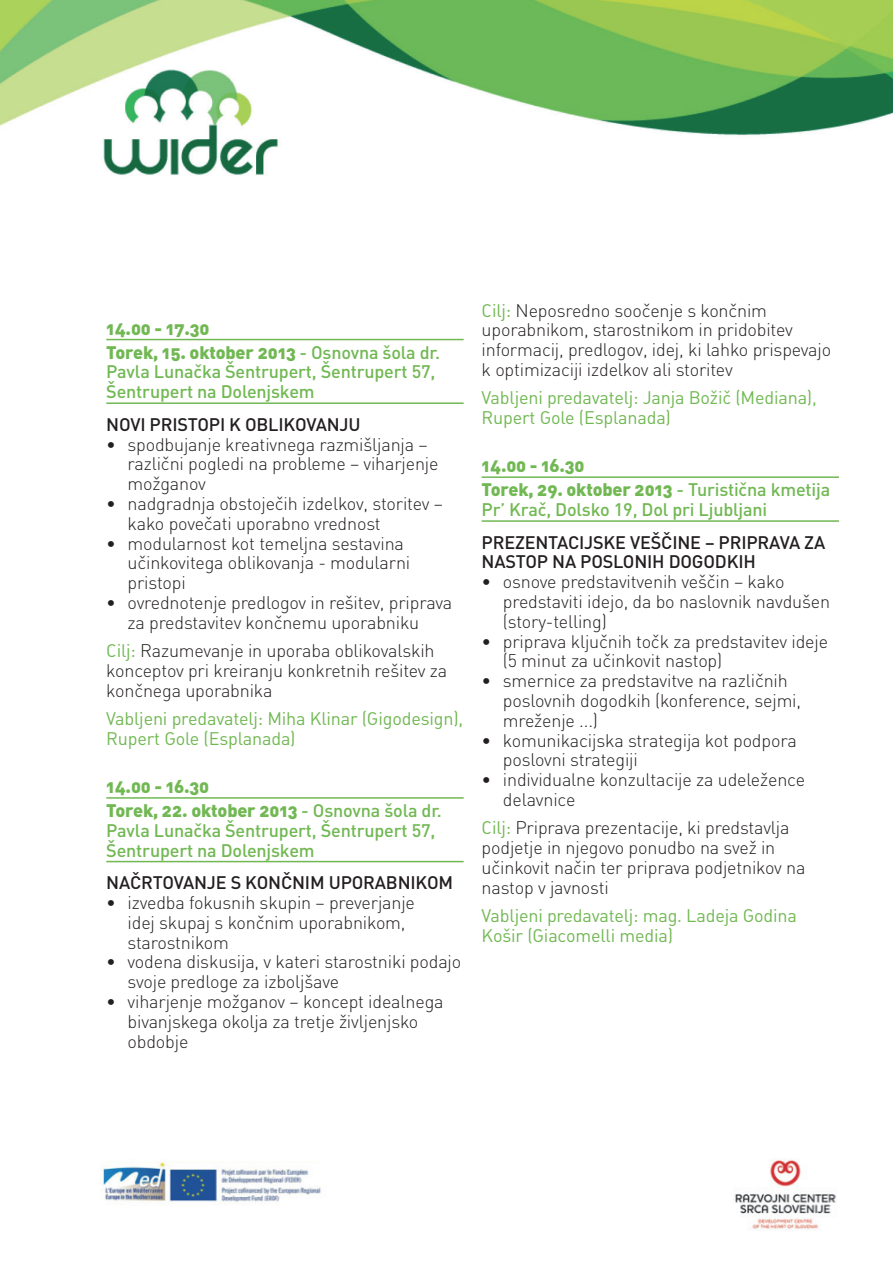
<style>
.page{position:relative;width:893px;height:1263px;background:#fff}
.page>*{position:absolute;margin:0;border:0;box-sizing:border-box;transform-origin:0 0}
.t1{font:300 18px/19.8px "DIN";letter-spacing:-.01em;color:#231f20}
.t2{font:18px/19.8px "DIN Regular Alternate";letter-spacing:-.01em;color:#71b853}
.t3{font:500 18px/19.8px "DIN";letter-spacing:-.01em;color:#71b853}
.t4{font:18px/24px "DIN Black Alternate";letter-spacing:-.01em;color:#71b853}
.t5{font:500 18px/19.8px "DIN";letter-spacing:-.01em;color:#231f20}
.s1{font-family:"DIN";font-weight:500}
.s2{font-family:"DIN Regular Alternate";font-weight:400;color:#71b853}
</style>
<div class="page">
<img style="left:102px;top:1162px;width:219px;height:41px">
<img style="left:734px;top:1158px;width:103px;height:72px">
<img style="left:0;top:0;width:893px;height:175px">
<hr style="left:106px;top:339px;width:358px;height:1px;background:#71b853">
<hr style="left:106px;top:402px;width:358px;height:2px;background:#71b853">
<hr style="left:106px;top:797px;width:358px;height:2px;background:#71b853">
<hr style="left:106px;top:861px;width:358px;height:1px;background:#71b853">
<hr style="left:482px;top:476px;width:357px;height:2px;background:#71b853">
<hr style="left:482px;top:520px;width:357px;height:2px;background:#71b853">
<p class="t4" style="left:106px;top:315px;width:335px">14.00 - 17.30<br>Torek, 15. oktober 2013 <span class="s1">- Osnovna šola dr.</span></p>
<p class="t3" style="left:106px;top:361px;width:331px">Pavla Lunačka Šentrupert, Šentrupert 57,<br>Šentrupert na Dolenjskem</p>
<p class="t5" style="left:106px;top:414px;width:256px">NOVI PRISTOPI K OBLIKOVANJU</p>
<p class="t1" style="left:128px;top:434px;width:313px;text-indent:-21px">• spodbujanje kreativnega razmišljanja – različni pogledi na probleme – viharjenje možganov</p>
<p class="t1" style="left:128px;top:493px;width:317px;text-indent:-21px">• nadgradnja obstoječih izdelkov, storitev – kako povečati uporabno vrednost</p>
<p class="t1" style="left:128px;top:533px;width:284px;text-indent:-21px">• modularnost kot temeljna sestavina učinkovitega oblikovanja - modularni pristopi</p>
<p class="t1" style="left:128px;top:592px;width:326px;text-indent:-21px">• ovrednotenje predlogov in rešitev, priprava za predstavitev končnemu uporabniku</p>
<p class="t1" style="left:106px;top:640px;width:342px"><span class="s2">Cilj:</span> Razumevanje in uporaba oblikovalskih konceptov pri kreiranju konkretnih rešitev za končnega uporabnika</p>
<p class="t2" style="left:106px;top:708px;width:358px">Vabljeni predavatelj: Miha Klinar (Gigodesign),<br>Rupert Gole (Esplanada)</p>
<p class="t4" style="left:106px;top:773px;width:337px">14.00 - 16.30<br>Torek, 22. oktober 2013 <span class="s1">- Osnovna šola dr.</span></p>
<p class="t3" style="left:106px;top:820px;width:331px">Pavla Lunačka Šentrupert, Šentrupert 57,<br>Šentrupert na Dolenjskem</p>
<p class="t5" style="left:106px;top:872px;width:348px">NAČRTOVANJE S KONČNIM UPORABNIKOM</p>
<p class="t1" style="left:128px;top:892px;width:289px;text-indent:-21px">• izvedba fokusnih skupin – preverjanje idej skupaj s končnim uporabnikom, starostnikom</p>
<p class="t1" style="left:128px;top:952px;width:335px;text-indent:-21px">• vodena diskusija, v kateri starostniki podajo svoje predloge za izboljšave</p>
<p class="t1" style="left:128px;top:991px;width:318px;text-indent:-21px">• viharjenje možganov – koncept idealnega bivanjskega okolja za tretje življenjsko obdobje</p>
<p class="t1" style="left:482px;top:300px;width:351px"><span class="s2">Cilj:</span> Neposredno soočenje s končnim uporabnikom, starostnikom in pridobitev informacij, predlogov, idej, ki lahko prispevajo k optimizaciji izdelkov ali storitev</p>
<p class="t2" style="left:482px;top:387px;width:337px">Vabljeni predavatelj: Janja BožiË (Mediana),<br>Rupert Gole (Esplanada)</p>
<p class="t4" style="left:482px;top:453px;width:350px">14.00 - 16.30<br>Torek, 29. oktober 2013 <span class="s1">- Turistična kmetija</span></p>
<p class="t3" style="left:482px;top:499px;width:287px">Pr’ Krač, Dolsko 19, Dol pri Ljubljani</p>
<p class="t5" style="left:482px;top:532px;width:345px">PREZENTACIJSKE VEŠČINE – PRIPRAVA ZA<br>NASTOP NA POSLONIH DOGODKIH</p>
<p class="t1" style="left:503px;top:572px;width:329px;text-indent:-21px">• osnove predstavitvenih veščin – kako predstaviti idejo, da bo naslovnik navdušen (story-telling)</p>
<p class="t1" style="left:503px;top:631px;width:327px;text-indent:-21px">• priprava ključnih točk za predstavitev ideje (5 minut za učinkovit nastop)</p>
<p class="t1" style="left:503px;top:671px;width:300px;text-indent:-21px">• smernice za predstavitve na različnih poslovnih dogodkih (konference, sejmi, mreženje ...)</p>
<p class="t1" style="left:503px;top:730px;width:295px;text-indent:-21px">• komunikacijska strategija kot podpora poslovni strategiji</p>
<p class="t1" style="left:503px;top:770px;width:304px;text-indent:-21px">• individualne konzultacije za udeležence delavnice</p>
<p class="t1" style="left:482px;top:818px;width:325px"><span class="s2">Cilj:</span> Priprava prezentacije, ki predstavlja podjetje in njegovo ponudbo na svež in učinkovit način ter priprava podjetnikov na nastop v javnosti</p>
<p class="t2" style="left:482px;top:905px;width:317px">Vabljeni predavatelj: mag. Ladeja Godina<br>Košir (Giacomelli media)</p>
</div>
